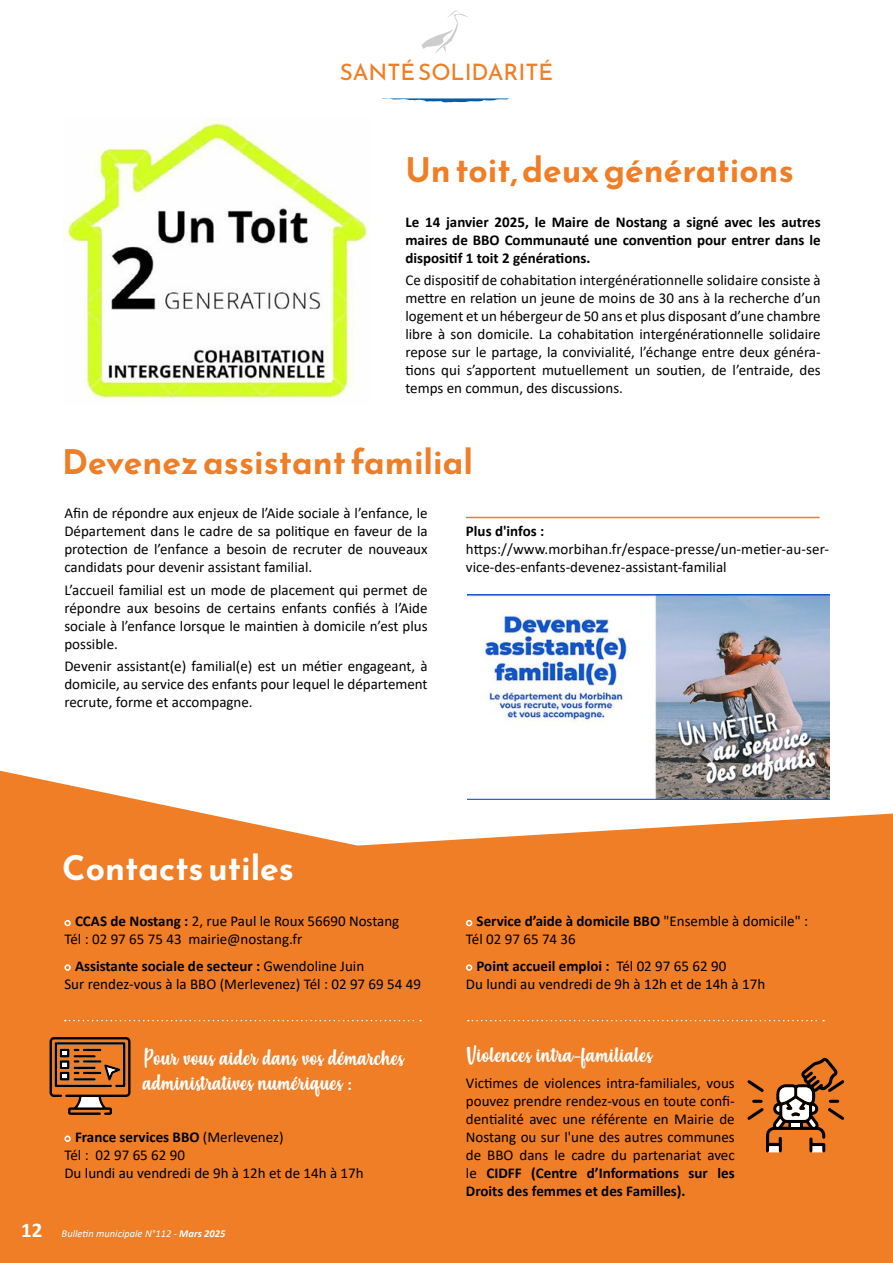
<style>
.page{position:relative;width:893px;height:1263px;background:#fff}
.page>*{position:absolute;margin:0;border:0;box-sizing:border-box;transform-origin:0 0}
.t1{font:700 33.75px "Reem Kufi";color:#ef7e26}
.t2{font:700 33.75px "Reem Kufi";color:#fff}
.t3{font:22.5px "Reem Kufi";color:#ef7e26}
.t4{font:21px/25.2px "Misses";color:#fff}
.t5{font:15px/18px "Calibri";color:#000}
.t6{font:700 15px/18px "Calibri";color:#000;text-align:justify}
.t7{font:italic 10.5px "Calibri";color:#fff}
.s1{font-weight:700}
.s2{font-weight:700;font-style:normal;font-size:21px}
</style>
<div class="page">
<svg style="left:0;top:771px;width:893px;height:492px;background:#f08837"></svg>
<svg style="left:421px;top:10px;width:48px;height:43px"></svg>
<svg style="left:382px;top:98px;width:127px;height:4px"></svg>
<img style="left:63px;top:118px;width:307px;height:281px">
<hr style="left:466px;top:517px;width:354px;height:1px;background:#ef7e26">
<img style="left:467px;top:595px;width:362px;height:205px">
<div style="left:64px;top:920px;width:7px;height:6px;border:2px solid #fff;border-radius:50%"></div>
<div style="left:64px;top:964px;width:7px;height:7px;border:2px solid #fff;border-radius:50%"></div>
<div style="left:64px;top:1135px;width:7px;height:7px;border:2px solid #fff;border-radius:50%"></div>
<svg style="left:466px;top:920px;width:6px;height:6px"></svg>
<div style="left:466px;top:964px;width:6px;height:7px;border:2px solid #fff;border-radius:50%"></div>
<svg style="left:50px;top:1037px;width:81px;height:78px;background:#a45f29"></svg>
<svg style="left:747px;top:1057px;width:97px;height:95px;background:#c07134"></svg>
<svg style="left:65px;top:1020px;width:356px;height:1px"></svg>
<svg style="left:468px;top:1020px;width:356px;height:1px"></svg>
<h2 class="t3" style="left:340px;top:53px;width:215px">SANTÉ SOLIDARITÉ</h2>
<h1 class="t1" style="left:405px;top:140px;width:390px">Un toit, deux générations</h1>
<p class="t6" style="left:405px;top:212px;width:417px">Le 14 janvier 2025, le Maire de Nostang a signé avec les autres maires de BBO Communauté une convention pour entrer dans le dispositif 1 toit 2 générations.</p>
<p class="t5" style="left:405px;top:270px;width:417px;text-align:justify">Ce dispositif de cohabitation intergénérationnelle solidaire consiste à mettre en relation un jeune de moins de 30 ans à la recherche d’un logement et un hébergeur de 50 ans et plus disposant d’une chambre libre à son domicile. La cohabitation intergénérationnelle solidaire repose sur le partage, la convivialité, l’échange entre deux généra&shy;tions qui s’apportent mutuellement un soutien, de l’entraide, des temps en commun, des discussions.</p>
<h1 class="t1" style="left:62px;top:432px;width:412px">Devenez assistant familial</h1>
<p class="t5" style="left:64px;top:504px;width:365px;text-align:justify">Afin de répondre aux enjeux de l’Aide sociale à l’enfance, le Département dans le cadre de sa politique en faveur de la protection de l’enfance a besoin de recruter de nouveaux candidats pour devenir assistant familial.</p>
<p class="t5" style="left:64px;top:580px;width:365px;text-align:justify">L’accueil familial est un mode de placement qui permet de répondre aux besoins de certains enfants confiés à l’Aide sociale à l’enfance lorsque le maintien à domicile n’est plus possible.</p>
<p class="t5" style="left:64px;top:656px;width:365px;text-align:justify">Devenir assistant(e) familial(e) est un métier engageant, à domicile, au service des enfants pour lequel le département recrute, forme et accompagne.</p>
<p class="t6" style="left:466px;top:522px;width:80px">Plus d'infos :</p>
<p class="t5" style="left:466px;top:540px;width:365px">https://www.morbihan.fr/espace-presse/un-metier-au-ser&shy;vice-des-enfants-devenez-assistant-familial</p>
<h1 class="t2" style="left:62px;top:838px;width:233px">Contacts utiles</h1>
<p class="t5" style="left:64px;top:912px;width:336px;text-indent:11px"><span class="s1">CCAS de Nostang :</span> 2, rue Paul le Roux 56690 Nostang<br>Tél : 02 97 65 75 43 mairie@nostang.fr</p>
<p class="t5" style="left:64px;top:956px;width:358px;text-indent:11px"><span class="s1">Assistante sociale de secteur :</span> Gwendoline Juin<br>Sur rendez-vous à la BBO (Merlevenez) Tél : 02 97 69 54 49</p>
<h3 class="t4" style="left:143px;top:1045px;width:262px">Pour vous aider dans vos démarches administratives numériques :</h3>
<p class="t5" style="left:64px;top:1127px;width:301px;text-indent:11px"><span class="s1">France services BBO</span> (Merlevenez)<br>Tél : 02 97 65 62 90<br>Du lundi au vendredi de 9h à 12h et de 14h à 17h</p>
<p class="t7" style="left:21px;top:1226px;width:206px"><span class="s2">12</span> Bulletin municipale N°112 - <span class="s1">Mars 2025</span></p>
<p class="t5" style="left:466px;top:912px;width:344px;text-indent:11px"><span class="s1">Service d’aide à domicile BBO</span> "Ensemble à domicile" :<br>Tél 02 97 65 74 36</p>
<p class="t5" style="left:466px;top:956px;width:301px;text-indent:11px"><span class="s1">Point accueil emploi :</span> Tél 02 97 65 62 90<br>Du lundi au vendredi de 9h à 12h et de 14h à 17h</p>
<h3 class="t4" style="left:466px;top:1042px;width:188px">Violences intra-familiales</h3>
<p class="t5" style="left:466px;top:1074px;width:270px;text-align:justify">Victimes de violences intra-familiales, vous pouvez prendre rendez-vous en toute confi&shy;dentialité avec une référente en Mairie de Nostang ou sur l'une des autres communes de BBO dans le cadre du partenariat avec le <span class="s1">CIDFF (Centre d’Informations sur les Droits des femmes et des Familles).</span></p>
</div>
